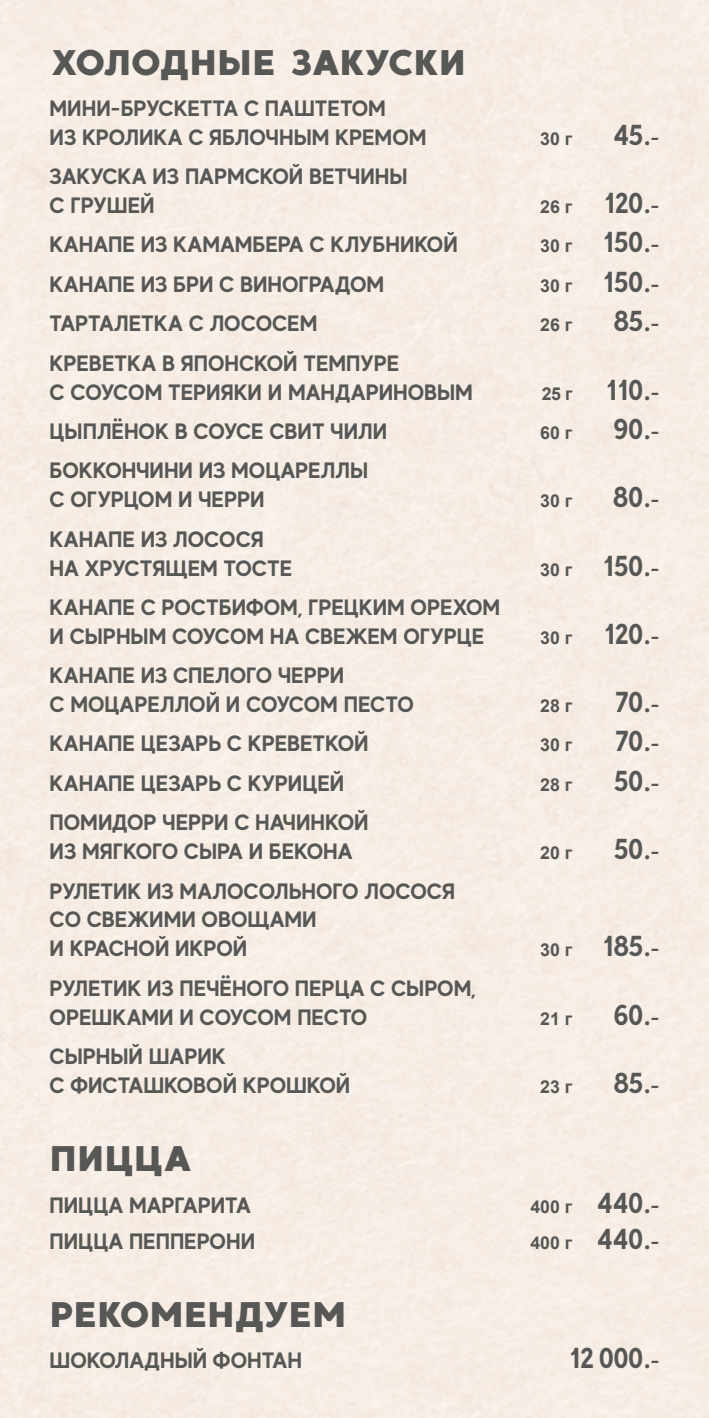
<style>
.page{position:relative;width:709px;height:1418px;background:#fff}
.page>*{position:absolute;margin:0;border:0;box-sizing:border-box;transform-origin:0 0}
.t1{font:35.5px "MADE Good Time Grotesk";letter-spacing:-.04em;color:#575756}
.t2{font:35.5px "MADE Good Time Grotesk";letter-spacing:-.07em;color:#575756}
.t3{font:700 28.75px "MADE Evolve Sans";letter-spacing:-.04em;color:#575756}
.t4{font:700 22.25px/28.8px "MADE Evolve Sans";color:#575756}
.t5{font:700 17.75px "Arial";color:#575756}
.s1{font-family:"Minion Pro";font-size:27.5px}
.s2{font-size:20px}
.s3{font-family:"MADE Evolve Sans";font-size:28.75px}
.s4{font-family:"MADE Evolve Sans";font-size:20px}
</style>
<div class="page">
<h1 class="t2" style="left:50px;top:39px;width:418px">ХОЛОДНЫЕ ЗАКУСКИ</h1>
<p class="t4" style="left:50px;top:93px;width:378px">МИНИ-БРУСКЕТТА С ПАШТЕТОМ<br>ИЗ КРОЛИКА С ЯБЛОЧНЫМ КРЕМОМ</p>
<p class="t4" style="left:50px;top:161px;width:359px">ЗАКУСКА ИЗ ПАРМСКОЙ ВЕТЧИНЫ<br>С ГРУШЕЙ</p>
<p class="t5" style="left:540px;top:126px;width:34px">30 г</p>
<p class="t3" style="left:613px;top:116px;width:47px">45<span class="s1">.</span><span class="s2">-</span></p>
<p class="t5" style="left:540px;top:194px;width:121px">26 г <span class="s3">120</span><span class="s1">.</span><span class="s4">-</span></p>
<p class="t4" style="left:50px;top:229px;width:409px">КАНАПЕ ИЗ КАМАМБЕРА С КЛУБНИКОЙ</p>
<p class="t5" style="left:540px;top:234px;width:121px">30 г <span class="s3">150</span><span class="s1">.</span><span class="s4">-</span></p>
<p class="t4" style="left:50px;top:269px;width:336px">КАНАПЕ ИЗ БРИ С ВИНОГРАДОМ</p>
<p class="t5" style="left:540px;top:273px;width:121px">30 г <span class="s3">150</span><span class="s1">.</span><span class="s4">-</span></p>
<p class="t4" style="left:50px;top:308px;width:269px">ТАРТАЛЕТКА С ЛОСОСЕМ</p>
<p class="t5" style="left:540px;top:312px;width:34px">26 г</p>
<p class="t3" style="left:613px;top:303px;width:48px">85<span class="s1">.</span><span class="s2">-</span></p>
<p class="t4" style="left:50px;top:348px;width:425px">КРЕВЕТКА В ЯПОНСКОЙ ТЕМПУРЕ<br>С СОУСОМ ТЕРИЯКИ И МАНДАРИНОВЫМ</p>
<p class="t5" style="left:541px;top:381px;width:119px">25 г <span class="s3">110</span><span class="s1">.</span><span class="s4">-</span></p>
<p class="t4" style="left:50px;top:416px;width:339px">ЦЫПЛЁНОК В СОУСЕ СВИТ ЧИЛИ</p>
<p class="t5" style="left:540px;top:420px;width:34px">60 г</p>
<p class="t3" style="left:613px;top:410px;width:47px">90<span class="s1">.</span><span class="s2">-</span></p>
<p class="t4" style="left:50px;top:455px;width:320px">БОККОНЧИНИ ИЗ МОЦАРЕЛЛЫ<br>С ОГУРЦОМ И ЧЕРРИ</p>
<p class="t5" style="left:540px;top:488px;width:34px">30 г</p>
<p class="t3" style="left:612px;top:479px;width:48px">80<span class="s1">.</span><span class="s2">-</span></p>
<p class="t4" style="left:50px;top:524px;width:244px">КАНАПЕ ИЗ ЛОСОСЯ<br>НА ХРУСТЯЩЕМ ТОСТЕ</p>
<p class="t4" style="left:50px;top:592px;width:452px">КАНАПЕ С РОСТБИФОМ, ГРЕЦКИМ ОРЕХОМ<br>И СЫРНЫМ СОУСОМ НА СВЕЖЕМ ОГУРЦЕ</p>
<p class="t4" style="left:50px;top:660px;width:365px">КАНАПЕ ИЗ СПЕЛОГО ЧЕРРИ<br>С МОЦАРЕЛЛОЙ И СОУСОМ ПЕСТО</p>
<p class="t5" style="left:540px;top:557px;width:121px">30 г <span class="s3">150</span><span class="s1">.</span><span class="s4">-</span></p>
<p class="t5" style="left:540px;top:625px;width:121px">30 г <span class="s3">120</span><span class="s1">.</span><span class="s4">-</span></p>
<p class="t5" style="left:540px;top:693px;width:34px">28 г</p>
<p class="t3" style="left:615px;top:683px;width:46px">70<span class="s1">.</span><span class="s2">-</span></p>
<p class="t4" style="left:50px;top:728px;width:320px">КАНАПЕ ЦЕЗАРЬ С КРЕВЕТКОЙ</p>
<p class="t5" style="left:540px;top:732px;width:34px">30 г</p>
<p class="t3" style="left:615px;top:723px;width:46px">70<span class="s1">.</span><span class="s2">-</span></p>
<p class="t4" style="left:50px;top:768px;width:296px">КАНАПЕ ЦЕЗАРЬ С КУРИЦЕЙ</p>
<p class="t5" style="left:540px;top:772px;width:34px">28 г</p>
<p class="t3" style="left:614px;top:762px;width:47px">50<span class="s1">.</span><span class="s2">-</span></p>
<p class="t4" style="left:50px;top:807px;width:320px">ПОМИДОР ЧЕРРИ С НАЧИНКОЙ<br>ИЗ МЯГКОГО СЫРА И БЕКОНА</p>
<p class="t5" style="left:540px;top:840px;width:34px">20 г</p>
<p class="t3" style="left:614px;top:830px;width:47px">50<span class="s1">.</span><span class="s2">-</span></p>
<p class="t4" style="left:50px;top:875px;width:407px">РУЛЕТИК ИЗ МАЛОСОЛЬНОГО ЛОСОСЯ<br>СО СВЕЖИМИ ОВОЩАМИ<br>И КРАСНОЙ ИКРОЙ</p>
<p class="t4" style="left:50px;top:972px;width:427px">РУЛЕТИК ИЗ ПЕЧЁНОГО ПЕРЦА С СЫРОМ,<br>ОРЕШКАМИ И СОУСОМ ПЕСТО</p>
<p class="t4" style="left:50px;top:1041px;width:302px">СЫРНЫЙ ШАРИК<br>С ФИСТАШКОВОЙ КРОШКОЙ</p>
<p class="t5" style="left:540px;top:937px;width:121px">30 г <span class="s3">185</span><span class="s1">.</span><span class="s4">-</span></p>
<p class="t5" style="left:540px;top:1005px;width:34px">21 г</p>
<p class="t3" style="left:613px;top:996px;width:47px">60<span class="s1">.</span><span class="s2">-</span></p>
<p class="t5" style="left:540px;top:1074px;width:34px">23 г</p>
<p class="t3" style="left:613px;top:1064px;width:48px">85<span class="s1">.</span><span class="s2">-</span></p>
<h1 class="t1" style="left:50px;top:1135px;width:146px">ПИЦЦА</h1>
<p class="t4" style="left:50px;top:1189px;width:203px">ПИЦЦА МАРГАРИТА</p>
<p class="t5" style="left:530px;top:1193px;width:130px">400 г <span class="s3">440</span><span class="s1">.</span><span class="s4">-</span></p>
<p class="t4" style="left:50px;top:1225px;width:207px">ПИЦЦА ПЕППЕРОНИ</p>
<p class="t5" style="left:530px;top:1229px;width:130px">400 г <span class="s3">440</span><span class="s1">.</span><span class="s4">-</span></p>
<h1 class="t1" style="left:50px;top:1291px;width:298px">РЕКОМЕНДУЕМ</h1>
<p class="t4" style="left:50px;top:1345px;width:254px">ШОКОЛАДНЫЙ ФОНТАН</p>
<p class="t3" style="left:570px;top:1339px;width:91px">12000<span class="s1">.</span><span class="s2">-</span></p>
</div>
